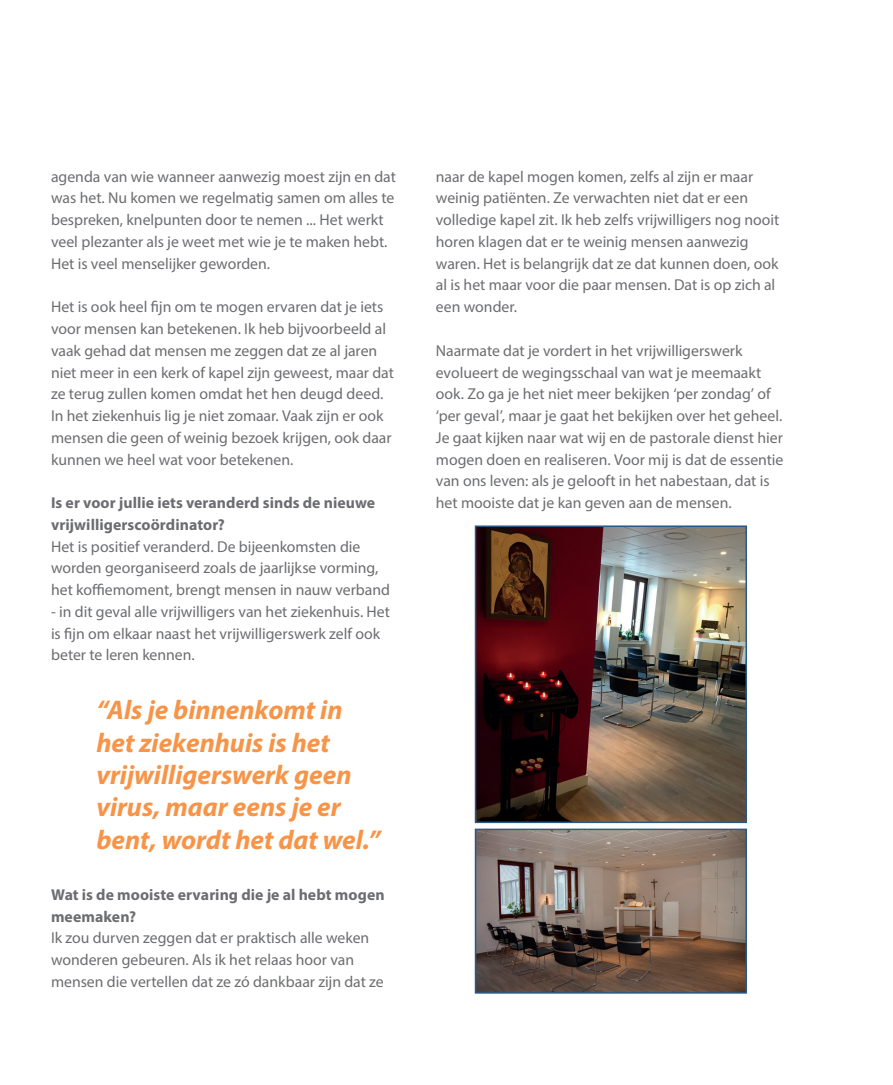
<style>
.page{position:relative;width:893px;height:1085px;background:#fff}
.page>*{position:absolute;margin:0;border:0;box-sizing:border-box;transform-origin:0 0}
.t1{font:italic 700 27px/32.4px "Myriad Pro";color:#f79447}
.t2{font:15.75px/21.8px "Myriad Pro";color:#6c6d70}
.t3{font:700 15.75px/21.8px "Myriad Pro";letter-spacing:.005em;color:#6c6d70}
</style>
<div class="page">
<img style="left:478px;top:528px;width:266px;height:292px">
<div style="left:475px;top:525px;width:272px;height:298px;border:2px solid #2a5988"></div>
<img style="left:478px;top:831px;width:266px;height:159px">
<div style="left:475px;top:828px;width:272px;height:165px;border:2px solid #2a5988"></div>
<p class="t2" style="left:51px;top:165px;width:346px">agenda van wie wanneer aanwezig moest zijn en dat was het. Nu komen we regelmatig samen om alles te bespreken, knelpunten door te nemen ... Het werkt veel plezanter als je weet met wie je te maken hebt.<br>Het is veel menselijker geworden.</p>
<p class="t2" style="left:51px;top:296px;width:344px">Het is ook heel fijn om te mogen ervaren dat je iets voor mensen kan betekenen. Ik heb bijvoorbeeld al vaak gehad dat mensen me zeggen dat ze al jaren niet meer in een kerk of kapel zijn geweest, maar dat ze terug zullen komen omdat het hen deugd deed.<br>In het ziekenhuis lig je niet zomaar. Vaak zijn er ook mensen die geen of weinig bezoek krijgen, ook daar kunnen we heel wat voor betekenen.</p>
<p class="t3" style="left:51px;top:491px;width:326px">Is er voor jullie iets veranderd sinds de nieuwe vrijwilligerscoördinator?</p>
<p class="t2" style="left:51px;top:535px;width:340px">Het is positief veranderd. De bijeenkomsten die worden georganiseerd zoals de jaarlijkse vorming, het koffiemoment, brengt mensen in nauw verband</p>
<p class="t2" style="left:51px;top:600px;width:341px">- in dit geval alle vrijwilligers van het ziekenhuis. Het is fijn om elkaar naast het vrijwilligerswerk zelf ook beter te leren kennen.</p>
<h1 class="t1" style="left:96px;top:693px;width:286px">“Als je binnenkomt in het ziekenhuis is het vrijwilligerswerk geen virus, maar eens je er bent, wordt het dat wel.”</h1>
<p class="t3" style="left:51px;top:883px;width:335px">Wat is de mooiste ervaring die je al hebt mogen meemaken?</p>
<p class="t2" style="left:51px;top:926px;width:334px">Ik zou durven zeggen dat er praktisch alle weken wonderen gebeuren. Als ik het relaas hoor van mensen die vertellen dat ze zó dankbaar zijn dat ze</p>
<p class="t2" style="left:436px;top:165px;width:345px">naar de kapel mogen komen, zelfs al zijn er maar weinig patiënten. Ze verwachten niet dat er een volledige kapel zit. Ik heb zelfs vrijwilligers nog nooit horen klagen dat er te weinig mensen aanwezig waren. Het is belangrijk dat ze dat kunnen doen, ook al is het maar voor die paar mensen. Dat is op zich al een wonder.</p>
<p class="t2" style="left:436px;top:339px;width:349px">Naarmate dat je vordert in het vrijwilligerswerk evolueert de wegingsschaal van wat je meemaakt ook. Zo ga je het niet meer bekijken ‘per zondag’ of ‘per geval’, maar je gaat het bekijken over het geheel.<br>Je gaat kijken naar wat wij en de pastorale dienst hier mogen doen en realiseren. Voor mij is dat de essentie van ons leven: als je gelooft in het nabestaan, dat is het mooiste dat je kan geven aan de mensen.</p>
</div>
